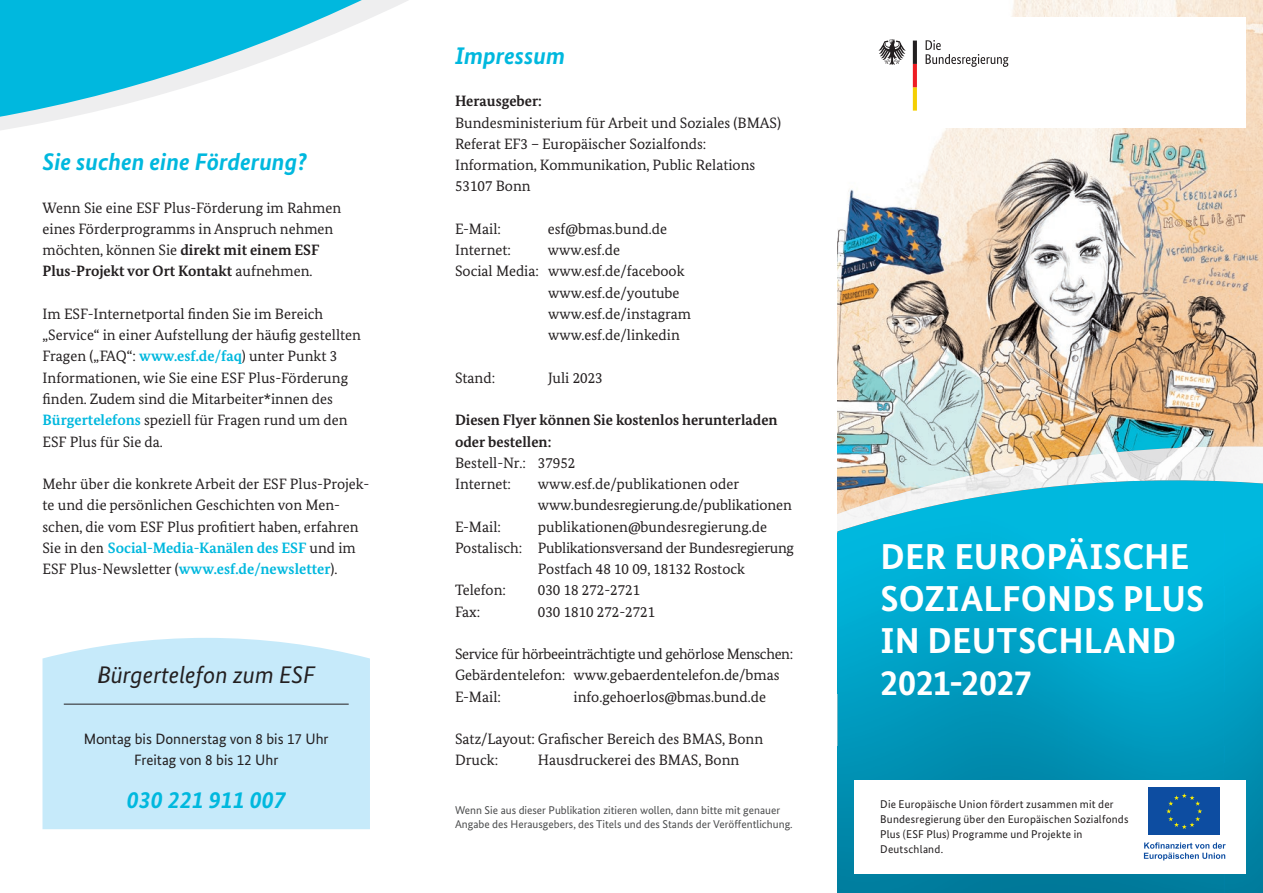
<style>
.page{position:relative;width:1263px;height:893px;background:#fff}
.page>*{position:absolute;margin:0;border:0;box-sizing:border-box;transform-origin:0 0}
.Headline_Titel{font:700 36px/42px "Bundes Sans";letter-spacing:.005em;color:#fff}
.Kapitel_Headline{font:italic 700 24px "Bundes Sans";color:#00b8de}
.Headline_Infobox{font:italic 24px "Bundes Sans";color:#231f20}
.Copy{font:15px/21.3px "Bundes Serif";color:#231f20}
.Bildunterschriften{font:15px/21.3px "Bundes Serif";color:#231f20}
.Copy-2{font:700 15px/21.3px "Bundes Serif";color:#231f20}
.Copy_Infobox{font:15px/21.3px "Bundes Sans";color:#231f20;text-align:center}
.Copy-3{font:15px "Bundes Serif";letter-spacing:-.025em;color:#231f20}
.Copy-4{font:15px "Bundes Serif";letter-spacing:-.02em;color:#231f20}
.Subline_Titel{font:11.25px/15px "Bundes Sans";letter-spacing:.015em;color:#231f20}
.Fußnoten{font:11.25px/14.2px "Bundes Sans";color:#4b4c4d}
.s1{font-weight:700}
.s2{font-weight:700;color:#00b8de}
</style>
<div class="page">
<img style="left:838px;top:0;width:425px;height:446px">
<div style="left:43px;top:638px;width:327px;height:191px;background:#c6eafa"></div>
<svg style="left:0;top:0;width:408px;height:130px"></svg>
<hr style="left:64px;top:704px;width:285px;height:1px;background:#231f20">
<img style="left:838px;top:553px;width:77px;height:340px">
<img style="left:915px;top:553px;width:77px;height:340px">
<img style="left:992px;top:553px;width:77px;height:340px">
<img style="left:1069px;top:553px;width:194px;height:340px">
<div style="left:855px;top:780px;width:391px;height:93px;background:#fff"></div>
<div style="left:855px;top:17px;width:391px;height:111px;background:#fff"></div>
<svg style="left:838px;top:446px;width:425px;height:107px;fill:#00b8de"></svg>
<svg style="left:926px;top:40px;width:82px;height:27px"></svg>
<svg style="left:878px;top:39px;width:28px;height:26px"></svg>
<svg style="left:913px;top:41px;width:4px;height:70px"></svg>
<div style="left:1147px;top:786px;width:74px;height:50px;background:#0d4da1"></div>
<svg style="left:1166px;top:793px;width:36px;height:36px"></svg>
<svg style="left:1144px;top:842px;width:82px;height:18px"></svg>
<p class="Kapitel_Headline" style="left:43px;top:147px;width:266px">Sie suchen eine Förderung?</p>
<p class="Copy" style="left:43px;top:197px;width:300px">Wenn Sie eine ESF Plus-Förderung im Rahmen eines Förderprogramms in Anspruch nehmen möchten, können Sie <span class="s1">direkt mit einem ESF Plus-Projekt vor Ort Kontakt</span> aufnehmen.</p>
<p class="Copy" style="left:43px;top:303px;width:320px">Im ESF-Internetportal finden Sie im Bereich „Service“ in einer Aufstellung der häufig gestellten Fragen („FAQ“: <span class="s2">www.esf.de/faq</span>) unter Punkt 3<br>Informationen, wie Sie eine ESF Plus-Förderung finden. Zudem sind die Mitarbeiter*innen des <span class="s2">Bürgertelefons</span> speziell für Fragen rund um den ESF Plus für Sie da.</p>
<p class="Copy" style="left:43px;top:473px;width:328px">Mehr über die konkrete Arbeit der ESF Plus-Projek&shy;te und die persönlichen Geschichten von Men&shy;schen, die vom ESF Plus profitiert haben, erfahren Sie in den <span class="s2">Social-Media-Kanälen des ESF</span> und im ESF Plus-Newsletter (<span class="s2">www.esf.de/newsletter</span>).</p>
<p class="Headline_Infobox" style="left:97px;top:660px;width:219px">Bürgertelefon zum ESF</p>
<p class="Copy_Infobox" style="left:84px;top:728px;width:246px">Montag bis Donnerstag von 8 bis 17 Uhr<br>Freitag von 8 bis 12 Uhr</p>
<p class="Kapitel_Headline" style="left:127px;top:785px;width:160px">030 221 911 007</p>
<p class="Kapitel_Headline" style="left:455px;top:41px;width:112px">Impressum</p>
<p class="Copy" style="left:455px;top:90px;width:328px"><span class="s1">Herausgeber:<br></span>Bundesministerium für Arbeit und Soziales (BMAS)<br>Referat EF3 – Europäischer Sozialfonds:<br>Information, Kommunikation, Public Relations 53107 Bonn</p>
<p class="Bildunterschriften" style="left:455px;top:218px;width:48px">E-Mail:</p>
<p class="Bildunterschriften" style="left:548px;top:218px;width:121px">esf@bmas.bund.de</p>
<p class="Bildunterschriften" style="left:455px;top:239px;width:58px">Internet:</p>
<p class="Bildunterschriften" style="left:548px;top:239px;width:74px">www.esf.de</p>
<p class="Bildunterschriften" style="left:548px;top:260px;width:145px;text-indent:-93px">Social Media: www.esf.de/facebook www.esf.de/youtube www.esf.de/instagram www.esf.de/linkedin</p>
<p class="Copy" style="left:455px;top:367px;width:42px">Stand:</p>
<p class="Copy" style="left:548px;top:367px;width:56px">Juli 2023</p>
<p class="Copy-2" style="left:455px;top:409px;width:324px">Diesen Flyer können Sie kostenlos herunterladen oder bestellen:</p>
<p class="Copy" style="left:455px;top:452px;width:122px">Bestell-Nr.: 37952</p>
<p class="Copy" style="left:455px;top:473px;width:58px">Internet:</p>
<p class="Copy" style="left:538px;top:473px;width:203px">www.esf.de/publikationen oder</p>
<p class="Copy" style="left:538px;top:494px;width:255px">www.bundesregierung.de/publikationen</p>
<p class="Copy" style="left:455px;top:516px;width:48px">E-Mail:</p>
<p class="Copy" style="left:538px;top:516px;width:231px">publikationen@bundesregierung.de</p>
<p class="Copy-4" style="left:455px;top:538px;width:341px">Postalisch: Publikationsversand der Bundesregierung</p>
<p class="Copy" style="left:538px;top:558px;width:209px">Postfach 48 10 09, 18132 Rostock</p>
<p class="Copy" style="left:455px;top:579px;width:53px">Telefon:</p>
<p class="Copy" style="left:538px;top:579px;width:104px">030 18 272-2721</p>
<p class="Copy" style="left:455px;top:601px;width:27px">Fax:</p>
<p class="Copy" style="left:538px;top:601px;width:119px">030 1810 272-2721</p>
<p class="Copy-3" style="left:455px;top:645px;width:340px">Service für hörbeeinträchtigte und gehörlose Menschen:</p>
<p class="Copy" style="left:455px;top:664px;width:326px">Gebärdentelefon: www.gebaerdentelefon.de/bmas</p>
<p class="Copy" style="left:455px;top:686px;width:48px">E-Mail:</p>
<p class="Copy" style="left:573px;top:686px;width:194px">info.gehoerlos@bmas.bund.de</p>
<p class="Copy" style="left:455px;top:728px;width:310px">Satz/Layout: Grafischer Bereich des BMAS, Bonn<br>Druck:</p>
<p class="Copy" style="left:538px;top:749px;width:203px">Hausdruckerei des BMAS, Bonn</p>
<p class="Fußnoten" style="left:455px;top:803px;width:339px">Wenn Sie aus dieser Publikation zitieren wollen, dann bitte mit genauer<br>Angabe des Herausgebers, des Titels und des Stands der Veröffentlichung.</p>
<p class="Headline_Titel" style="left:880px;top:535px;width:325px">DER EUROPÄISCHE<br>SOZIALFONDS PLUS<br>IN DEUTSCHLAND<br>2021-2027</p>
<p class="Subline_Titel" style="left:880px;top:797px;width:250px">Die Europäische Union fördert zusammen mit der Bundesregierung über den Europäischen Sozialfonds Plus (ESF Plus) Programme und Projekte in Deutschland.</p>
</div>
